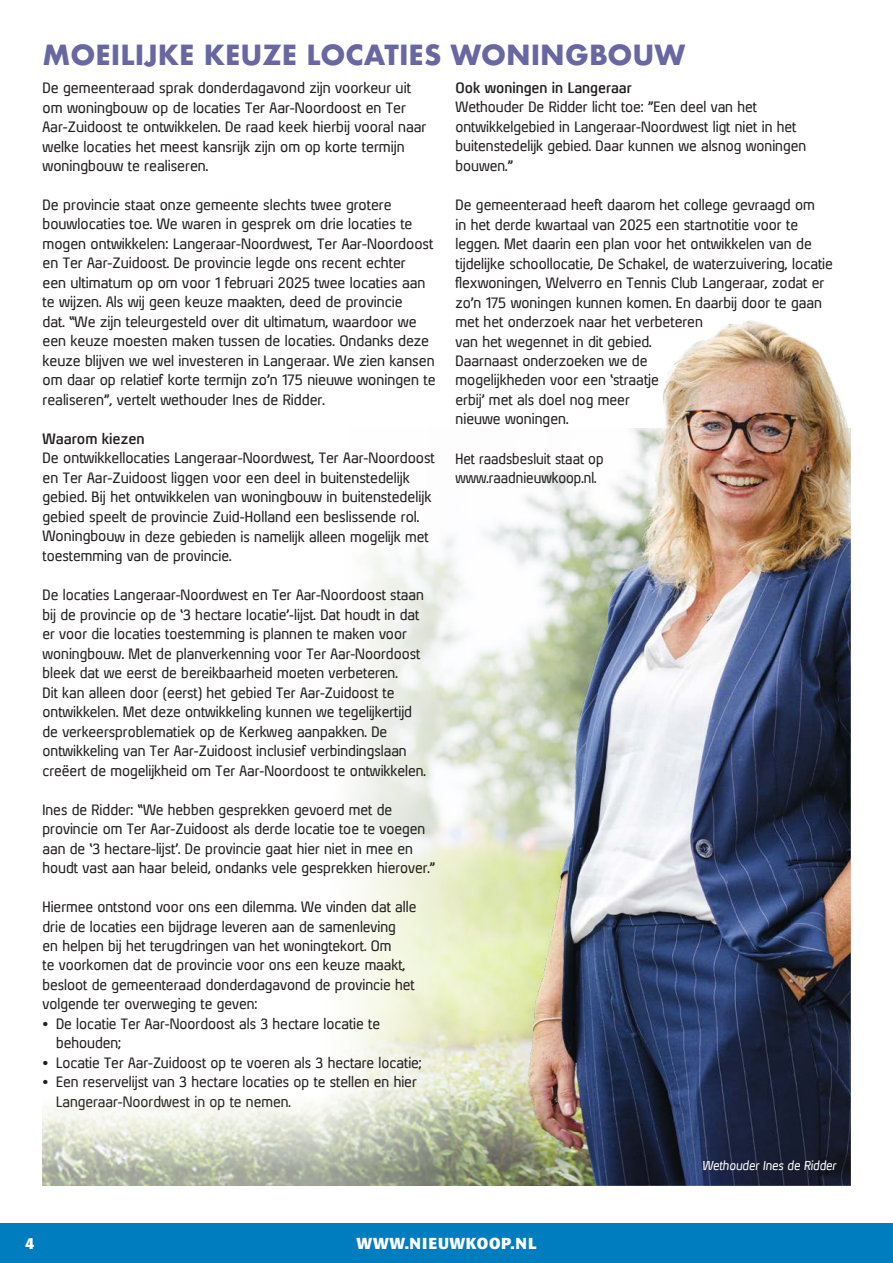
<style>
.page{position:relative;width:893px;height:1263px;background:#fff}
.page>*{position:absolute;margin:0;border:0;box-sizing:border-box;transform-origin:0 0}
.t1{font:700 27px "Futura";color:#6867a1}
.t2{font:700 15.75px "Formata";letter-spacing:.05em;color:#fff}
.t3{font:14.25px/19.5px "Xenu";color:#231f20}
.t4{font:14.25px/19.5px "Xenu";color:#231f20;scale:.95 1}
.t5{font:700 14.25px "Xenu";color:#231f20}
.t6{font:italic 12.3px "Xenu";color:#fff}
</style>
<div class="page">
<img style="left:351px;top:429px;width:499px;height:561px">
<img style="left:528px;top:321px;width:219px;height:669px">
<img style="left:43px;top:990px;width:807px;height:195px">
<div style="left:0;top:1224px;width:893px;height:39px;background:#007dbf"></div>
<h1 class="t1" style="left:43px;top:35px;width:644px">MOEILIJKE KEUZE LOCATIES WONINGBOUW</h1>
<p class="t3" style="left:43px;top:78px;width:385px">De gemeenteraad sprak donderdagavond zijn voorkeur uit om woningbouw op de locaties Ter Aar-Noordoost en Ter Aar-Zuidoost te ontwikkelen. De raad keek hierbij vooral naar welke locaties het meest kansrijk zijn om op korte termijn woningbouw te realiseren.</p>
<p class="t3" style="left:43px;top:195px;width:394px">De provincie staat onze gemeente slechts twee grotere bouwlocaties toe. We waren in gesprek om drie locaties te mogen ontwikkelen: Langeraar-Noordwest, Ter Aar-Noordoost en Ter Aar-Zuidoost. De provincie legde ons recent echter<br>een ultimatum op om voor 1 februari 2025 twee locaties aan te wijzen. Als wij geen keuze maakten, deed de provincie<br>dat. “We zijn teleurgesteld over dit ultimatum, waardoor we een keuze moesten maken tussen de locaties. Ondanks deze keuze blijven we wel investeren in Langeraar. We zien kansen om daar op relatief korte termijn zo’n 175 nieuwe woningen te realiseren”, vertelt wethouder Ines de Ridder.</p>
<p class="t5" style="left:43px;top:430px;width:104px">Waarom kiezen</p>
<p class="t3" style="left:43px;top:448px;width:394px">De ontwikkellocaties Langeraar-Noordwest, Ter Aar-Noordoost en Ter Aar-Zuidoost liggen voor een deel in buitenstedelijk gebied. Bij het ontwikkelen van woningbouw in buitenstedelijk gebied speelt de provincie Zuid-Holland een beslissende rol.<br>Woningbouw in deze gebieden is namelijk alleen mogelijk met toestemming van de provincie.</p>
<p class="t3" style="left:43px;top:585px;width:385px">De locaties Langeraar-Noordwest en Ter Aar-Noordoost staan bij de provincie op de ‘3 hectare locatie’-lijst. Dat houdt in dat er voor die locaties toestemming is plannen te maken voor woningbouw. Met de planverkenning voor Ter Aar-Noordoost bleek dat we eerst de bereikbaarheid moeten verbeteren.<br>Dit kan alleen door (eerst) het gebied Ter Aar-Zuidoost te ontwikkelen. Met deze ontwikkeling kunnen we tegelijkertijd de verkeersproblematiek op de Kerkweg aanpakken. De ontwikkeling van Ter Aar-Zuidoost inclusief verbindingslaan creëert de mogelijkheid om Ter Aar-Noordoost te ontwikkelen.</p>
<p class="t3" style="left:43px;top:799px;width:394px">Ines de Ridder: “We hebben gesprekken gevoerd met de provincie om Ter Aar-Zuidoost als derde locatie toe te voegen aan de ‘3 hectare-lijst’. De provincie gaat hier niet in mee en houdt vast aan haar beleid, ondanks vele gesprekken hierover.”</p>
<p class="t3" style="left:43px;top:897px;width:375px">Hiermee ontstond voor ons een dilemma. We vinden dat alle drie de locaties een bijdrage leveren aan de samenleving<br>en helpen bij het terugdringen van het woningtekort. Om<br>te voorkomen dat de provincie voor ons een keuze maakt, besloot de gemeenteraad donderdagavond de provincie het volgende ter overweging te geven:</p>
<p class="t3" style="left:56px;top:1014px;width:326px;text-indent:-14px">• De locatie Ter Aar-Noordoost als 3 hectare locatie te behouden;</p>
<p class="t3" style="left:43px;top:1053px;width:381px">• Locatie Ter Aar-Zuidoost op te voeren als 3 hectare locatie;</p>
<p class="t3" style="left:56px;top:1072px;width:362px;text-indent:-14px">• Een reservelijst van 3 hectare locaties op te stellen en hier<br>Langeraar-Noordwest in op te nemen.</p>
<p class="t5" style="left:455px;top:79px;width:178px">Ook woningen in Langeraar</p>
<p class="t3" style="left:455px;top:97px;width:352px">Wethouder De Ridder licht toe: ”Een deel van het ontwikkelgebied in Langeraar-Noordwest ligt niet in het buitenstedelijk gebied. Daar kunnen we alsnog woningen bouwen.”</p>
<p class="t3" style="left:455px;top:195px;width:379px">De gemeenteraad heeft daarom het college gevraagd om<br>in het derde kwartaal van 2025 een startnotitie voor te leggen. Met daarin een plan voor het ontwikkelen van de tijdelijke schoollocatie, De Schakel, de waterzuivering, locatie flexwoningen, Welverro en Tennis Club Langeraar, zodat er zo’n 175 woningen kunnen komen. En daarbij door te gaan met het onderzoek naar het verbeteren<br>van het wegennet in dit gebied.<br>Daarnaast onderzoeken we de<br>mogelijkheden voor een ‘straatje<br>erbij’ met als doel nog meer<br>nieuwe woningen.</p>
<p class="t4" style="left:455px;top:448px;width:157px">Het raadsbesluit staat op www.raadnieuwkoop.nl.</p>
<p class="t2" style="left:25px;top:1233px;width:11px">4</p>
<p class="t2" style="left:356px;top:1233px;width:182px">WWW.NIEUWKOOP.NL</p>
<p class="t6" style="left:702px;top:1158px;width:136px">Wethouder Ines de Ridder</p>
</div>
